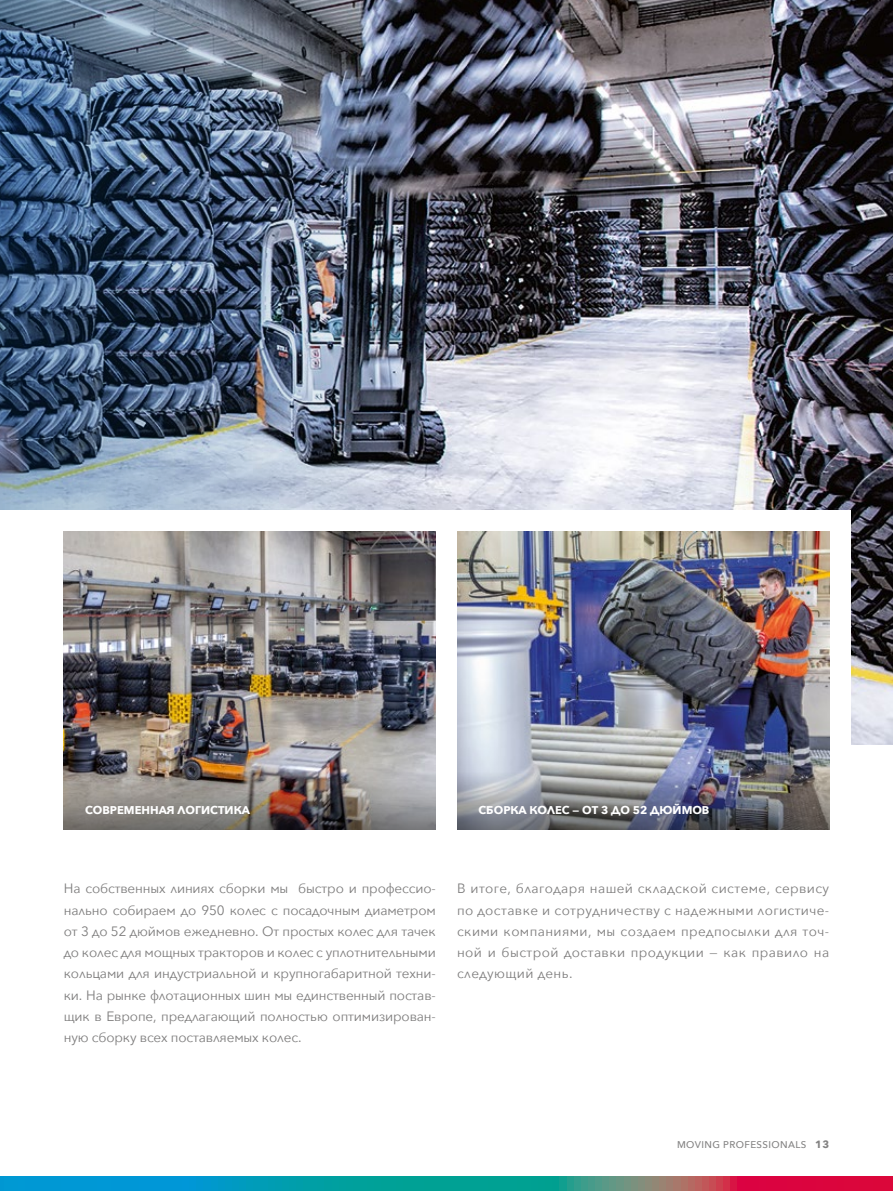
<style>
.page{position:relative;width:893px;height:1191px;background:#fff}
.page>*{position:absolute;margin:0;border:0;box-sizing:border-box;transform-origin:0 0}
.t1{font:13.5px/21.3px "Avenir Next";letter-spacing:.01em;color:#7c7b7b;text-align:justify}
.t2{font:700 11.25px "Avenir Next";color:#fff}
.t3{font:500 9.75px "Avenir Next";letter-spacing:.04em;color:#7c7b7b}
.s1{font-weight:700;font-size:10.5px}
</style>
<div class="page">
<img style="left:436px;top:0;width:457px;height:744px">
<img style="left:0;top:0;width:436px;height:510px">
<svg style="left:0;top:1176px;width:893px;height:15px;background:#407b92"></svg>
<div style="left:0;top:510px;width:850px;height:340px;background:#fff"></div>
<img style="left:457px;top:531px;width:372px;height:240px">
<img style="left:457px;top:771px;width:372px;height:58px">
<img style="left:64px;top:531px;width:372px;height:240px">
<img style="left:64px;top:771px;width:372px;height:58px">
<hr style="left:0;top:771px;width:1px;height:58px;background:#000">
<p class="t2" style="left:85px;top:800px;width:166px">СОВРЕМЕННАЯ ЛОГИСТИКА</p>
<p class="t2" style="left:478px;top:800px;width:233px">СБОРКА КОЛЕС — ОТ 3 ДО 52 ДЮЙМОВ</p>
<p class="t1" style="left:64px;top:877px;width:374px">На собственных линиях сборки мы быстро и профессио&shy;нально собираем до 950 колес с посадочным диаметром от 3 до 52 дюймов ежедневно. От простых колес для тачек до колес для мощных тракторов и колес с уплотнительными кольцами для индустриальной и крупногабаритной техни&shy;ки. На рынке флотационных шин мы единственный постав&shy;щик в Европе, предлагающий полностью оптимизирован&shy;ную сборку всех поставляемых колес.</p>
<p class="t1" style="left:457px;top:877px;width:374px">В итоге, благодаря нашей складской системе, сервису по доставке и сотрудничеству с надежными логистиче&shy;скими компаниями, мы создаем предпосылки для точ&shy;ной и быстрой доставки продукции — как правило на следующий день.</p>
<p class="t3" style="left:677px;top:1136px;width:154px">MOVING PROFESSIONALS <span class="s1">13</span></p>
</div>
